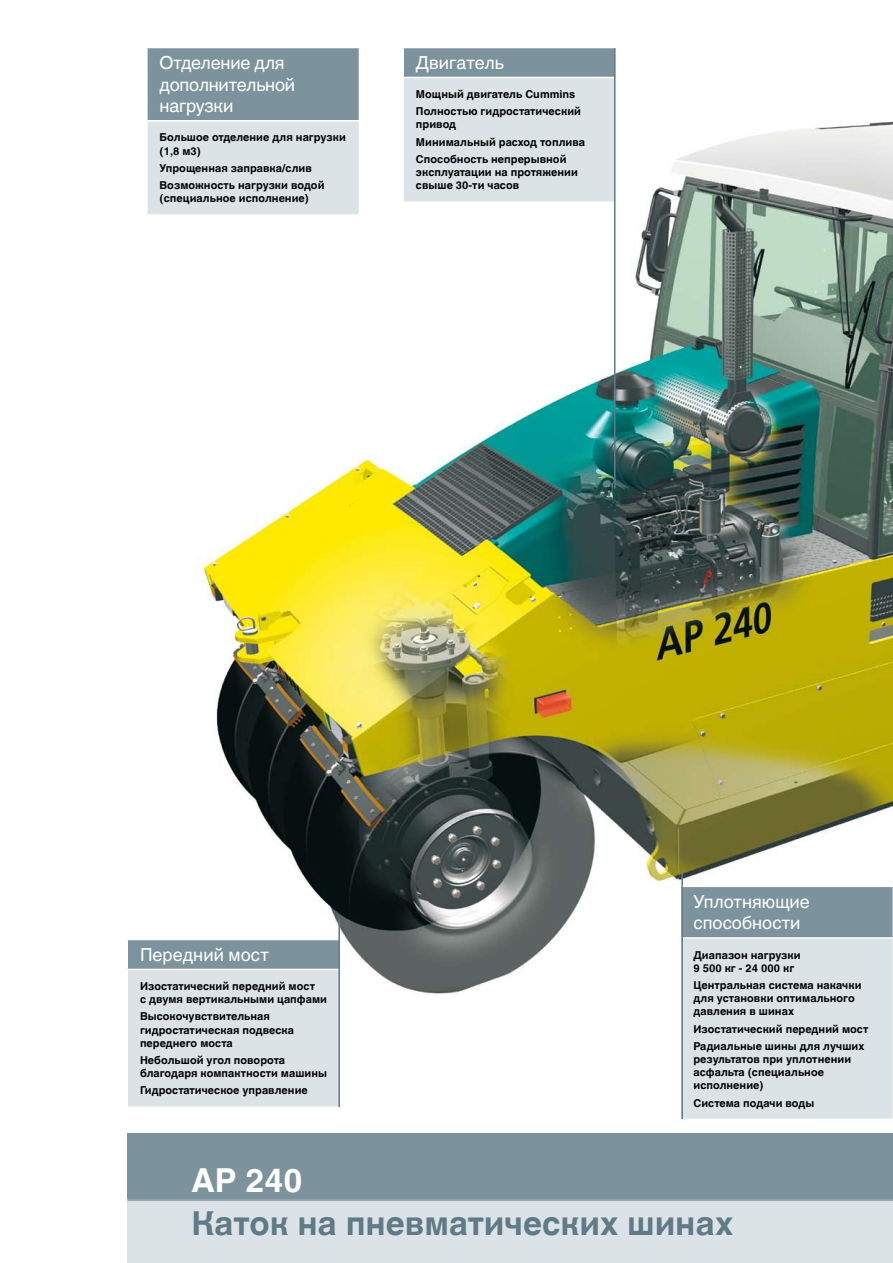
<style>
.page{position:relative;width:893px;height:1263px;background:#fff}
.page>*{position:absolute;margin:0;border:0;box-sizing:border-box;transform-origin:0 0}
.t1{font:700 33px "Helvetica World";color:#607a87}
.t2{font:700 33px "Helvetica World";color:#fff}
.t3{font:18px/21.8px "Helvetica World";color:#fff}
.t4{font:700 10.8px/13px "Helvetica World";letter-spacing:.005em;color:#000}
</style>
<div class="page">
<img style="left:197px;top:121px;width:696px;height:874px">
<div style="left:403px;top:48px;width:213px;height:29px;background:#7c939e"></div>
<div style="left:403px;top:77px;width:213px;height:125px;background:#dce3e6"></div>
<hr style="left:402px;top:48px;width:2px;height:29px;background:#fff">
<hr style="left:615px;top:48px;width:2px;height:29px;background:#fff">
<hr style="left:402px;top:77px;width:215px;height:1px;background:#fff">
<hr style="left:402px;top:78px;width:2px;height:123px;background:#fff">
<hr style="left:615px;top:78px;width:2px;height:123px;background:#fff">
<hr style="left:402px;top:201px;width:215px;height:2px;background:#fff">
<hr style="left:614px;top:48px;width:1px;height:440px;background:#607a87">
<div style="left:681px;top:886px;width:212px;height:52px;background:#7c939e"></div>
<div style="left:681px;top:938px;width:212px;height:181px;background:#dce3e6"></div>
<hr style="left:680px;top:885px;width:213px;height:2px;background:#fff">
<hr style="left:680px;top:887px;width:1px;height:50px;background:#fff">
<hr style="left:892px;top:887px;width:1px;height:50px;background:#fff">
<hr style="left:680px;top:937px;width:213px;height:2px;background:#fff">
<hr style="left:680px;top:939px;width:1px;height:179px;background:#fff">
<hr style="left:892px;top:939px;width:1px;height:179px;background:#fff">
<hr style="left:680px;top:1118px;width:213px;height:2px;background:#fff">
<div style="left:127px;top:939px;width:213px;height:30px;background:#7c939e"></div>
<div style="left:127px;top:969px;width:213px;height:138px;background:#dce3e6"></div>
<hr style="left:126px;top:939px;width:215px;height:1px;background:#fff">
<hr style="left:126px;top:940px;width:2px;height:29px;background:#fff">
<hr style="left:339px;top:940px;width:2px;height:29px;background:#fff">
<hr style="left:126px;top:969px;width:215px;height:1px;background:#fff">
<hr style="left:126px;top:970px;width:2px;height:136px;background:#fff">
<hr style="left:339px;top:970px;width:2px;height:136px;background:#fff">
<hr style="left:126px;top:1106px;width:215px;height:2px;background:#fff">
<div style="left:128px;top:1133px;width:765px;height:68px;background:#7c939e"></div>
<div style="left:147px;top:48px;width:212px;height:73px;background:#7c939e"></div>
<div style="left:147px;top:121px;width:212px;height:94px;background:#dce3e6"></div>
<hr style="left:146px;top:48px;width:2px;height:72px;background:#fff">
<hr style="left:146px;top:120px;width:214px;height:2px;background:#fff">
<hr style="left:146px;top:122px;width:2px;height:92px;background:#fff">
<hr style="left:359px;top:122px;width:1px;height:92px;background:#fff">
<hr style="left:146px;top:214px;width:214px;height:2px;background:#fff">
<div style="left:128px;top:1199px;width:765px;height:64px;background:#dce3e6"></div>
<hr style="left:128px;top:1199px;width:765px;height:2px;background:#7c939e">
<hr style="left:681px;top:872px;width:2px;height:247px;background:#607a87">
<hr style="left:338px;top:919px;width:2px;height:188px;background:#607a87">
<h2 class="t3" style="left:160px;top:52px;width:137px">Отделение для дополнительной нагрузки</h2>
<p class="t4" style="left:160px;top:131px;width:188px">Большое отделение для нагрузки (1,8 м3)</p>
<p class="t4" style="left:160px;top:159px;width:166px;line-height:17.4px">Упрощенная заправка/слив<br>Возможность нагрузки водой</p>
<p class="t4" style="left:160px;top:192px;width:151px">(специальное исполнение)</p>
<h2 class="t3" style="left:416px;top:52px;width:90px">Двигатель</h2>
<p class="t4" style="left:416px;top:86px;width:167px;line-height:17.4px">Мощный двигатель Cummins<br>Полностью гидростатический</p>
<p class="t4" style="left:416px;top:116px;width:171px;line-height:17.4px">привод<br>Минимальный расход топлива<br>Способность непрерывной</p>
<p class="t4" style="left:416px;top:166px;width:163px">эксплуатации на протяжении свыше 30-ти часов</p>
<h2 class="t3" style="left:140px;top:944px;width:130px">Передний мост</h2>
<p class="t4" style="left:140px;top:980px;width:189px">Изостатический передний мост<br>с двумя вертикальными цапфами</p>
<p class="t4" style="left:140px;top:1010px;width:156px">Высокочувствительная гидростатическая подвеска переднего моста</p>
<p class="t4" style="left:140px;top:1054px;width:189px">Небольшой угол поворота благодаря компактности машины</p>
<p class="t4" style="left:140px;top:1084px;width:169px">Гидростатическое управление</p>
<h2 class="t3" style="left:693px;top:891px;width:118px">Уплотняющие способности</h2>
<p class="t4" style="left:693px;top:948px;width:109px">Диапазон нагрузки<br>9 500 кг - 24 000 кг</p>
<p class="t4" style="left:693px;top:979px;width:170px">Центральная система накачки для установки оптимального давления в шинах</p>
<p class="t4" style="left:693px;top:1020px;width:176px;line-height:17.4px">Изостатический передний мост<br>Радиальные шины для лучших</p>
<p class="t4" style="left:693px;top:1053px;width:159px">результатов при уплотнении асфальта (специальное исполнение)</p>
<p class="t4" style="left:693px;top:1096px;width:122px">Система подачи воды</p>
<h1 class="t2" style="left:191px;top:1161px;width:113px">AP 240</h1>
<h1 class="t1" style="left:191px;top:1205px;width:543px">Каток на пневматических шинах</h1>
</div>
